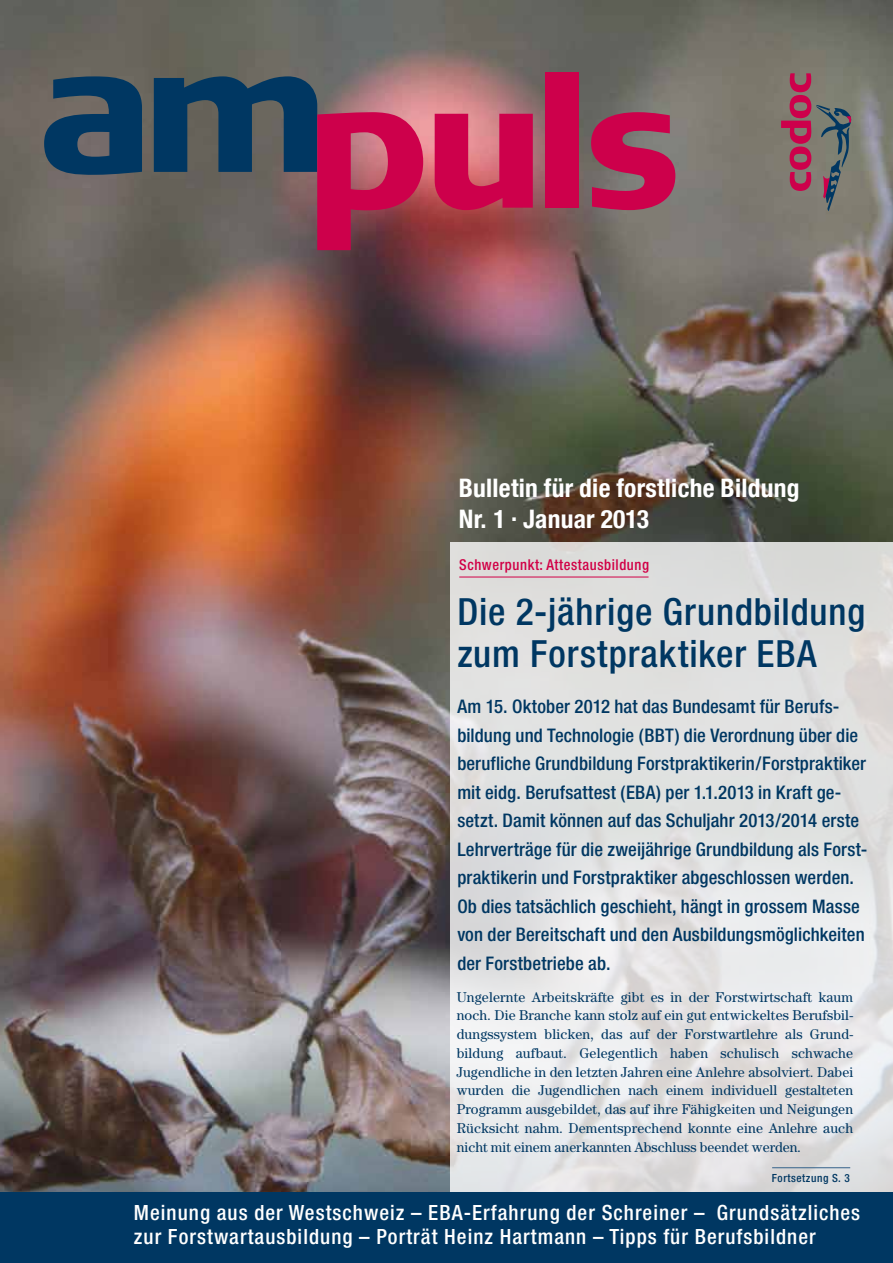
<style>
.page{position:relative;width:893px;height:1263px;background:#fff}
.page>*{position:absolute;margin:0;border:0;box-sizing:border-box;transform-origin:0 0}
.t1{font:500 condensed 37.5px/42px "Helvetica Neue";letter-spacing:.025em;color:#003762}
.t2{font:700 condensed 25.5px/31.5px "Helvetica Neue";letter-spacing:.01em;color:#fff}
.t3{font:500 condensed 21px/24px "Helvetica Neue";letter-spacing:.05em;color:#fff}
.t4{font:500 condensed 18.75px/28.5px "Helvetica Neue";letter-spacing:.005em;color:#003762}
.t5{font:500 condensed 15px "Helvetica Neue";letter-spacing:.04em;color:#d10046}
.t6{font:14.25px/18.8px "Century";color:#003762;text-align:justify}
.t7{font:500 condensed 11.25px "Helvetica Neue";letter-spacing:.05em;color:#003762}
</style>
<div class="page">
<img style="left:0;top:0;width:893px;height:1193px">
<svg style="left:450px;top:542px;width:443px;height:651px;background:#e1e1e1"></svg>
<hr style="left:459px;top:577px;width:189px;height:1px;background:#d10046">
<hr style="left:772px;top:1167px;width:78px;height:1px;background:#33618a">
<div style="left:0;top:1193px;width:893px;height:70px;background:#003762"></div>
<svg style="left:44px;top:76px;width:98px;height:100px;background:#224662"></svg>
<svg style="left:154px;top:76px;width:269px;height:174px;background:#6f465d"></svg>
<svg style="left:435px;top:114px;width:98px;height:96px;background:#ce2158"></svg>
<div style="left:545px;top:72px;width:34px;height:136px;background:#cd004b"></div>
<svg style="left:591px;top:112px;width:84px;height:98px;background:#b02958"></svg>
<svg style="left:781px;top:73px;width:70px;height:138px;background:#82636a"></svg>
<h2 class="t2" style="left:459px;top:470px;width:342px">Bulletin für die forstliche Bildung<br>Nr. 1 . Januar 2013</h2>
<p class="t5" style="left:459px;top:556px;width:191px">Schwerpunkt: Attestausbildung</p>
<h1 class="t1" style="left:457px;top:590px;width:409px">Die 2-jährige Grundbildung zum Forstpraktiker EBA</h1>
<p class="t4" style="left:457px;top:692px;width:410px">Am 15. Oktober 2012 hat das Bundesamt für Berufs&shy;bildung und Technologie (BBT) die Verordnung über die berufliche Grundbildung Forstpraktikerin/Forstpraktiker mit eidg. Berufsattest (EBA) per 1.1.2013 in Kraft ge&shy;setzt. Damit können auf das Schuljahr 2013/2014 erste Lehrverträge für die zweijährige Grundbildung als Forst&shy;praktikerin und Forstpraktiker abgeschlossen werden.<br>Ob dies tatsächlich geschieht, hängt in grossem Masse von der Bereitschaft und den Ausbildungsmöglichkeiten der Forstbetriebe ab.</p>
<p class="t6" style="left:457px;top:987px;width:398px">Ungelernte Arbeitskräfte gibt es in der Forstwirtschaft kaum noch. Die Branche kann stolz auf ein gut entwickeltes Berufsbil&shy;dungssystem blicken, das auf der Forstwartlehre als Grund&shy;bildung aufbaut. Gelegentlich haben schulisch schwache Jugendliche in den letzten Jahren eine Anlehre absolviert. Dabei wurden die Jugendlichen nach einem individuell gestalteten Programm ausgebildet, das auf ihre Fähigkeiten und Neigungen Rücksicht nahm. Dementsprechend konnte eine Anlehre auch nicht mit einem anerkannten Abschluss beendet werden.</p>
<p class="t7" style="left:772px;top:1171px;width:79px">Fortsetzung S. 3</p>
<h3 class="t3" style="left:134px;top:1200px;width:728px">Meinung aus der Westschweiz – EBA-Erfahrung der Schreiner – Grundsätzliches zur Forstwartausbildung – Porträt Heinz Hartmann – Tipps für Berufsbildner</h3>
</div>
